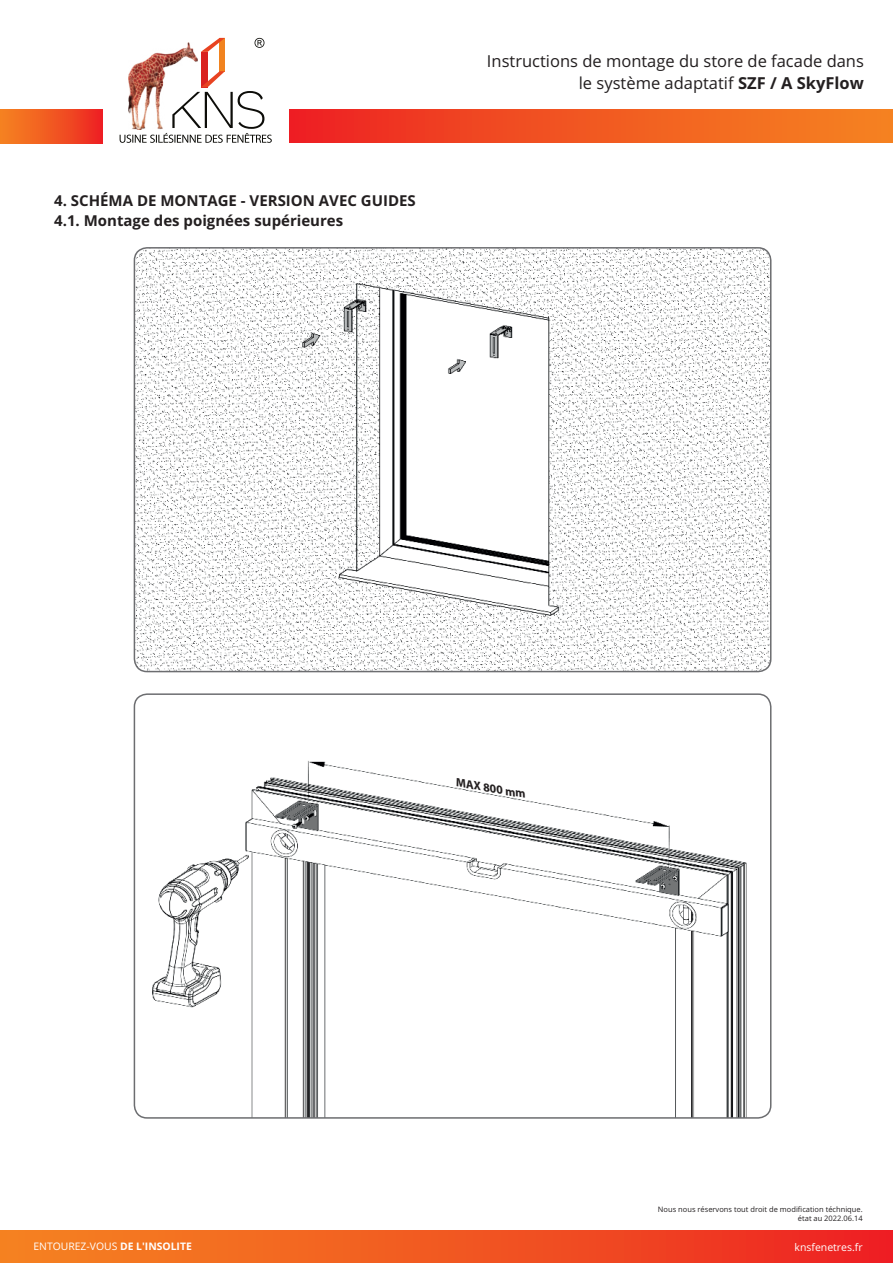
<style>
.page{position:relative;width:893px;height:1263px;background:#fff}
.page>*{position:absolute;margin:0;border:0;box-sizing:border-box;transform-origin:0 0}
.t1{font:16.5px/22.5px "Open Sans";color:#231f20;text-align:right}
.t2{font:700 15px/20.4px "Open Sans";color:#231f20}
.t3{font:italic 700 12px "Myriad Pro";color:#231f20}
.t4{font:10.5px "Open Sans";color:#fff}
.t5{font:10.35px "Open Sans";color:#fff}
.t6{font:7.5px/9.1px "Open Sans";color:#231f20;text-align:right}
.s1{font-weight:700}
</style>
<div class="page">
<div style="left:289px;top:110px;width:604px;height:33px;background:linear-gradient(to right,#ed2423,#f58721)"></div>
<div style="left:0;top:109px;width:103px;height:34px;background:linear-gradient(to right,#f58621,#ed2423)"></div>
<svg style="left:120px;top:38px;width:152px;height:105px"></svg>
<img style="left:128px;top:42px;width:69px;height:87px">
<div style="left:0;top:1231px;width:893px;height:32px;background:linear-gradient(to right,#f58721,#ed2423)"></div>
<img style="left:134px;top:248px;width:637px;height:423px">
<div style="left:134px;top:247px;width:637px;height:425px;border:2px solid #6c6d70;border-radius:13px"></div>
<img style="left:134px;top:694px;width:637px;height:424px">
<div style="left:134px;top:693px;width:637px;height:426px;border:2px solid #6c6d70;border-radius:13px"></div>
<p class="t2" style="left:54px;top:190px;width:363px">4. SCHÉMA DE MONTAGE - VERSION AVEC GUIDES<br>4.1. Montage des poignées supérieures</p>
<p class="t1" style="left:487px;top:49px;width:378px">Instructions de montage du store de facade dans le système adaptatif <span class="s1">SZF / A SkyFlow</span></p>
<p class="t3" style="left:458px;top:774px;width:72px;rotate:10deg">MAX 800 mm</p>
<p class="t6" style="left:658px;top:1204px;width:206px">Nous nous réservons tout droit de modification téchnique. état au 2022.06.14</p>
<p class="t5" style="left:33px;top:1239px;width:160px">ENTOUREZ-VOUS <span class="s1">DE L'INSOLITE</span></p>
<p class="t4" style="left:794px;top:1239px;width:70px">knsfenetres.fr</p>
</div>
